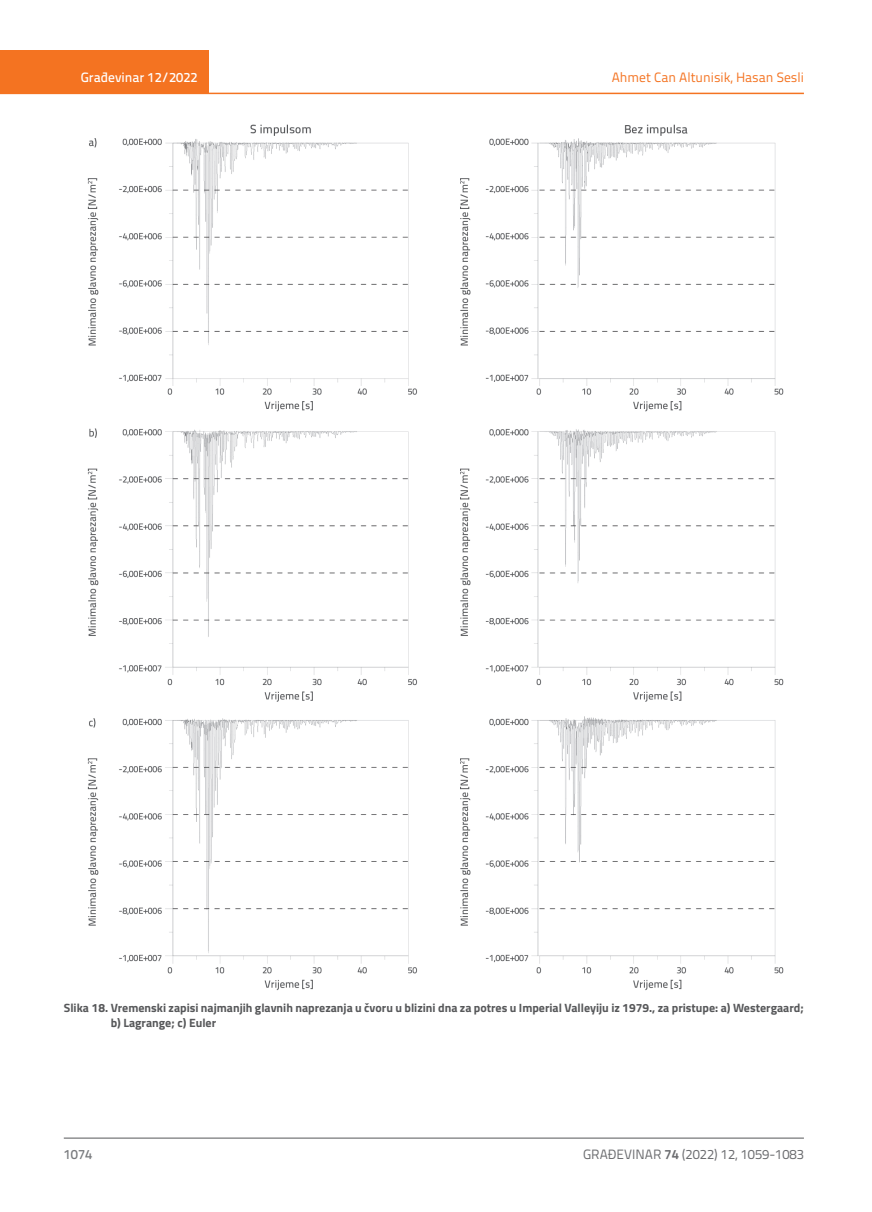
<style>
.page{position:relative;width:872px;height:1212px;background:#fff}
.page>*{position:absolute;margin:0;border:0;box-sizing:border-box;transform-origin:0 0}
.t1{font:13.5px "Titillium Text 22 L";color:#6c6d70}
.t2{font:13.5px "Titillium Text 22 L";color:#f47321}
.t3{font:500 13.5px "Titillium Text 22 L";color:#fff}
.t4{font:500 13.5px "Titillium Text 22 L";color:#787a7d}
.t5{font:700 12px/15px "Titillium";color:#57585a}
.s1{font-weight:700}
</style>
<div class="page">
<div style="left:0;top:50px;width:208px;height:44px;background:#f47321"></div>
<hr style="left:0;top:93px;width:804px;height:1px;background:#f47321">
<hr style="left:64px;top:1138px;width:740px;height:1px;background:#57585a">
<img style="left:87px;top:124px;width:697px;height:867px">
<p class="t3" style="left:81px;top:67px;width:118px">Građevinar 12/2022</p>
<p class="t2" style="left:612px;top:68px;width:194px">Ahmet Can Altunisik, Hasan Sesli</p>
<p class="t5" style="left:111px;top:1000px;width:694px;text-indent:-47px">Slika 18. Vremenski zapisi najmanjih glavnih naprezanja u čvoru u blizini dna za potres u Imperial Valleyiju iz 1979., za pristupe: a) Westergaard; b) Lagrange; c) Euler</p>
<p class="t4" style="left:64px;top:1144px;width:30px">1074</p>
<p class="t1" style="left:583px;top:1144px;width:222px">GRAĐEVINAR <span class="s1">74</span> (2022) 12, 1059-1083</p>
</div>
